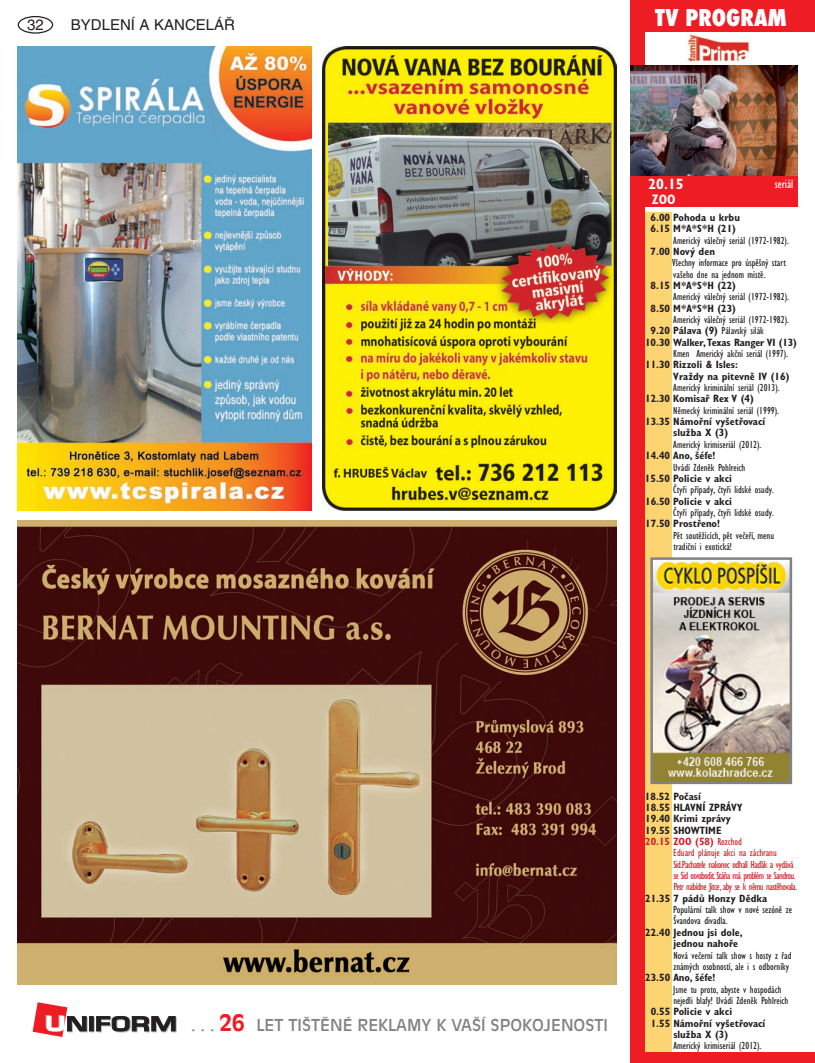
<style>
.page{position:relative;width:815px;height:1063px;background:#fff}
.page>*{position:absolute;margin:0;border:0;box-sizing:border-box;transform-origin:0 0}
.t1{font:800 condensed 22.5px "Futura";color:#fff}
.t2{font:16.25px "Antique Olive CE";color:#808285}
.t3{font:15px "Helvetica CE";color:#231f20}
.t4{font:700 condensed 15px "Gill Sans CE";color:#fff}
.t5{font:700 condensed 13.75px "Gill Sans CE";color:#fff}
.t6{font:condensed 12.5px "Gill Sans CE";color:#fff}
.t7{font:condensed 10.62px/11.4px "Gill Sans CE";color:#231f20}
.t8{font:700 condensed 10.62px/11.4px "Gill Sans CE";color:#231f20}
.t9{font:condensed 10.62px "Gill Sans CE";letter-spacing:-.05em;color:#d1232a}
.t10{font:condensed 10.62px "Gill Sans CE";color:#d1232a}
.t11{font:700 condensed 10.62px "Gill Sans CE";color:#d1232a}
.s1{font-weight:400}
.s2{font-weight:700;font-size:22.5px;color:#ee1d23}
</style>
<div class="page">
<div style="left:18px;top:16px;width:35px;height:18px;border:1px solid #231f20;border-radius:50%"></div>
<svg style="left:90px;top:1017px;width:5px;height:15px"></svg>
<svg style="left:89px;top:1016px;width:5px;height:15px"></svg>
<svg style="left:96px;top:1016px;width:81px;height:16px"></svg>
<svg style="left:33px;top:1002px;width:55px;height:35px"></svg>
<div style="left:631px;top:0;width:184px;height:32px;background:#ee1d23"></div>
<div style="left:631px;top:175px;width:166px;height:32px;background:#ee1d23"></div>
<img style="left:687px;top:33px;width:63px;height:29px">
<div style="left:631px;top:0;width:14px;height:1063px;background:#ee1d23"></div>
<div style="left:631px;top:1052px;width:184px;height:11px;background:#ee1d23"></div>
<div style="left:645px;top:213px;width:26px;height:839px;background:#fdd472"></div>
<img style="left:631px;top:66px;width:166px;height:109px">
<img style="left:653px;top:560px;width:136px;height:221px">
<div style="left:650px;top:557px;width:142px;height:227px;border:2px solid #808285"></div>
<img style="left:18px;top:46px;width:294px;height:464px">
<img style="left:18px;top:521px;width:599px;height:464px">
<img style="left:322px;top:46px;width:294px;height:464px">
<h3 class="t3" style="left:27px;top:16px;width:18px">32</h3>
<h3 class="t3" style="left:71px;top:16px;width:166px">BYDLENÍ A KANCELÁŘ</h3>
<h1 class="t1" style="left:655px;top:2px;width:133px">TV PROGRAM</h1>
<h3 class="t4" style="left:648px;top:175px;width:37px">20.15</h3>
<p class="t5" style="left:652px;top:191px;width:25px">ZOO</p>
<p class="t6" style="left:775px;top:176px;width:20px">seriál</p>
<p class="t8" style="left:651px;top:212px;width:91px">6.00 Pohoda u krbu<br>6.15 M*A*S*H (21)</p>
<p class="t7" style="left:673px;top:234px;width:117px">Americký válečný seriál (1972-1982).</p>
<p class="t8" style="left:651px;top:246px;width:66px">7.00 Nový den</p>
<p class="t7" style="left:672px;top:257px;width:115px">Všechny informace pro úspěšný start vašeho dne na jednom místě.</p>
<p class="t8" style="left:651px;top:280px;width:87px">8.15 M*A*S*H (22)</p>
<p class="t7" style="left:673px;top:291px;width:117px">Americký válečný seriál (1972-1982).</p>
<p class="t8" style="left:651px;top:302px;width:87px">8.50 M*A*S*H (23)</p>
<p class="t7" style="left:673px;top:314px;width:117px">Americký válečný seriál (1972-1982).</p>
<p class="t8" style="left:651px;top:325px;width:115px">9.20 Pálava (9) <span class="s1">Pálavský silák</span></p>
<p class="t8" style="left:645px;top:336px;width:153px">10.30 Walker, Texas Ranger VI (13)</p>
<p class="t7" style="left:673px;top:348px;width:116px">Kmen Americký akční seriál (1997).</p>
<p class="t8" style="left:673px;top:359px;width:118px;text-indent:-28px">11.30 Rizzoli &amp; Isles:<br>Vraždy na pitevně IV (16)</p>
<p class="t7" style="left:673px;top:382px;width:108px">Americký kriminální seriál (2013).</p>
<p class="t8" style="left:645px;top:393px;width:110px">12.30 Komisař Rex V (4)</p>
<p class="t7" style="left:673px;top:405px;width:107px">Německý kriminální seriál (1999).</p>
<p class="t8" style="left:673px;top:416px;width:94px;text-indent:-28px">13.35 Námořní vyšetřovací služba X (3)</p>
<p class="t7" style="left:673px;top:439px;width:90px">Americký krimiseriál (2012).</p>
<p class="t8" style="left:645px;top:450px;width:72px">14.40 Ano, šéfe!</p>
<p class="t7" style="left:673px;top:461px;width:74px">Uvádí Zdeněk Pohlreich</p>
<p class="t8" style="left:645px;top:473px;width:89px">15.50 Policie v akci</p>
<p class="t7" style="left:673px;top:484px;width:102px">Čtyři případy, čtyři lidské osudy.</p>
<p class="t8" style="left:645px;top:495px;width:88px">16.50 Policie v akci</p>
<p class="t7" style="left:673px;top:507px;width:102px">Čtyři případy, čtyři lidské osudy.</p>
<p class="t8" style="left:645px;top:518px;width:76px">17.50 Prostřeno!</p>
<p class="t7" style="left:673px;top:529px;width:102px">Pět soutěžících, pět večeří, menu tradiční i exotická!</p>
<h2 class="t2" style="left:191px;top:1016px;width:418px">. . . <span class="s2">26</span> LET TIŠTĚNÉ REKLAMY K VAŠÍ SPOKOJENOSTI</h2>
<p class="t8" style="left:645px;top:790px;width:57px">18.52 Počasí</p>
<p class="t8" style="left:645px;top:802px;width:99px">18.55 HLAVNÍ ZPRÁVY</p>
<p class="t8" style="left:645px;top:813px;width:87px">19.40 Krimi zprávy</p>
<p class="t8" style="left:645px;top:824px;width:78px">19.55 SHOWTIME</p>
<p class="t11" style="left:645px;top:835px;width:98px">20.15 ZOO (58) <span class="s1">Rozchod</span></p>
<p class="t10" style="left:673px;top:847px;width:105px">Eduard plánuje akci na záchranu</p>
<p class="t9" style="left:673px;top:858px;width:122px">Sid.Pachatele nakonec odhalí Haďák a vydává</p>
<p class="t9" style="left:673px;top:869px;width:124px">se Sid osvobodit. Stáňa má problém se Sandrou.</p>
<p class="t9" style="left:673px;top:881px;width:125px">Petr nabídne Jitce, aby se k němu nastěhovala.</p>
<p class="t8" style="left:645px;top:893px;width:123px">21.35 7 pádů Honzy Dědka</p>
<p class="t7" style="left:673px;top:904px;width:120px">Populární talk show v nové sezóně ze<br>Švandova divadla.</p>
<p class="t8" style="left:673px;top:927px;width:71px;text-indent:-28px">22.40 Jednou jsi dole, jednou nahoře</p>
<p class="t7" style="left:673px;top:949px;width:120px">Nová večerní talk show s hosty z řad známých osobností, ale i s odborníky</p>
<p class="t8" style="left:645px;top:972px;width:72px">23.50 Ano, šéfe!</p>
<p class="t7" style="left:673px;top:983px;width:117px">Jsme tu proto, abyste v hospodách nejedli blafy! Uvádí Zdeněk Pohlreich</p>
<p class="t8" style="left:651px;top:1006px;width:83px">0.55 Policie v akci</p>
<p class="t8" style="left:651px;top:1017px;width:116px">1.55 Námořní vyšetřovací</p>
<p class="t8" style="left:673px;top:1029px;width:56px">služba X (3)</p>
<p class="t7" style="left:673px;top:1040px;width:90px">Americký krimiseriál (2012).</p>
</div>
